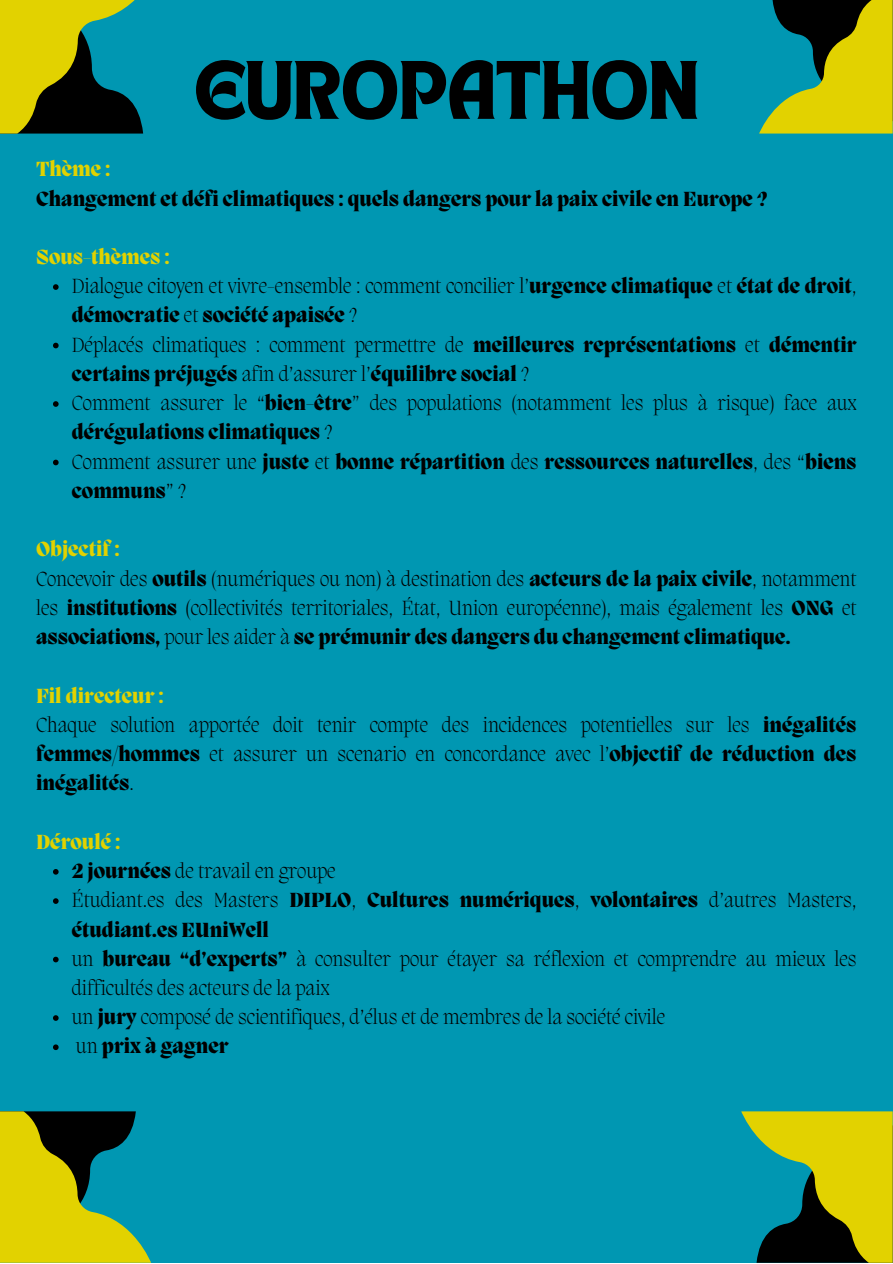
<style>
.page{position:relative;width:893px;height:1264px;background:#fff}
.page>*{position:absolute;margin:0;border:0;box-sizing:border-box;transform-origin:0 0}
.t1{font:60px "TANHEADLINE";color:#000}
.t2{font:200 21px/29.2px "Migra";color:#000}
.t3{font:800 21px/29.2px "Migra";color:#000}
.t4{font:800 21px "Migra";color:#e2d200}
.s1{font-weight:800}
.s2{font-weight:200}
</style>
<div class="page">
<div style="left:0;top:0;width:892px;height:1262px;background:#0097b2"></div>
<svg style="left:53px;top:284px;width:6px;height:6px"></svg>
<svg style="left:53px;top:343px;width:6px;height:5px"></svg>
<svg style="left:53px;top:401px;width:6px;height:6px"></svg>
<svg style="left:53px;top:459px;width:6px;height:6px"></svg>
<svg style="left:53px;top:869px;width:6px;height:5px"></svg>
<svg style="left:53px;top:898px;width:6px;height:5px"></svg>
<svg style="left:53px;top:956px;width:6px;height:6px"></svg>
<svg style="left:53px;top:1015px;width:6px;height:5px"></svg>
<svg style="left:53px;top:1044px;width:6px;height:6px"></svg>
<svg style="left:0;top:0;width:144px;height:134px"></svg>
<svg style="left:759px;top:0;width:133px;height:133px"></svg>
<svg style="left:741px;top:1111px;width:151px;height:151px"></svg>
<svg style="left:0;top:1111px;width:151px;height:151px"></svg>
<p class="t1" style="left:194px;top:57px;width:506px">EUROPATHON</p>
<p class="t4" style="left:36px;top:159px;width:76px">Thème :</p>
<p class="t3" style="left:36px;top:185px;width:733px">Changement et défi climatiques : quels dangers pour la paix civile en Europe ?</p>
<p class="t4" style="left:36px;top:247px;width:135px">Sous-thèmes :</p>
<p class="t2" style="left:72px;top:273px;width:786px">Dialogue citoyen et vivre-ensemble : comment concilier l’<span class="s1">urgence climatique</span> et <span class="s1">état de droit</span>, <span class="s1">démocratie</span> et <span class="s1">société apaisée</span> ?</p>
<p class="t3" style="left:72px;top:332px;width:786px"><span class="s2">Déplacés climatiques : comment permettre de</span> meilleures représentations <span class="s2">et</span> démentir certains préjugés <span class="s2">afin d’assurer l’</span>équilibre social <span class="s2">?</span></p>
<p class="t2" style="left:72px;top:390px;width:786px">Comment assurer le “<span class="s1">bien-être</span>” des populations (notamment les plus à risque) face aux <span class="s1">dérégulations climatiques</span> ?</p>
<p class="t3" style="left:72px;top:448px;width:786px"><span class="s2">Comment assurer une</span> juste <span class="s2">et</span> bonne répartition <span class="s2">des</span> ressources naturelles<span class="s2">, des “</span>biens communs<span class="s2">” ?</span></p>
<p class="t4" style="left:36px;top:539px;width:85px">Objectif :</p>
<p class="t2" style="left:36px;top:565px;width:821px;text-align:justify">Concevoir des <span class="s1">outils</span> (numériques ou non) à destination des <span class="s1">acteurs de la paix civile</span>, notamment les <span class="s1">institutions</span> (collectivités territoriales, État, Union européenne), mais également les <span class="s1">ONG</span> et <span class="s1">associations,</span> pour les aider à <span class="s1">se prémunir des dangers du changement climatique.</span></p>
<p class="t4" style="left:36px;top:685px;width:129px">Fil directeur :</p>
<p class="t2" style="left:36px;top:711px;width:821px;text-align:justify">Chaque solution apportée doit tenir compte des incidences potentielles sur les <span class="s1">inégalités femmes/hommes</span> et assurer un scenario en concordance avec l’<span class="s1">objectif de réduction des inégalités</span>.</p>
<p class="t4" style="left:36px;top:831px;width:86px">Déroulé :</p>
<p class="t2" style="left:72px;top:858px;width:265px"><span class="s1">2 journées</span> de travail en groupe</p>
<p class="t3" style="left:72px;top:887px;width:786px"><span class="s2">Étudiant.es des Masters</span> DIPLO<span class="s2">,</span> Cultures numériques<span class="s2">,</span> volontaires <span class="s2">d’autres Masters, </span>étudiant.es EUniWell</p>
<p class="t2" style="left:72px;top:945px;width:786px">un <span class="s1">bureau “d’experts”</span> à consulter pour étayer sa réflexion et comprendre au mieux les difficultés des acteurs de la paix</p>
<p class="t2" style="left:72px;top:1004px;width:595px">un <span class="s1">jury</span> composé de scientifiques, d’élus et de membres de la société civile</p>
<p class="t3" style="left:76px;top:1033px;width:154px"><span class="s2">un</span> prix à gagner</p>
</div>
